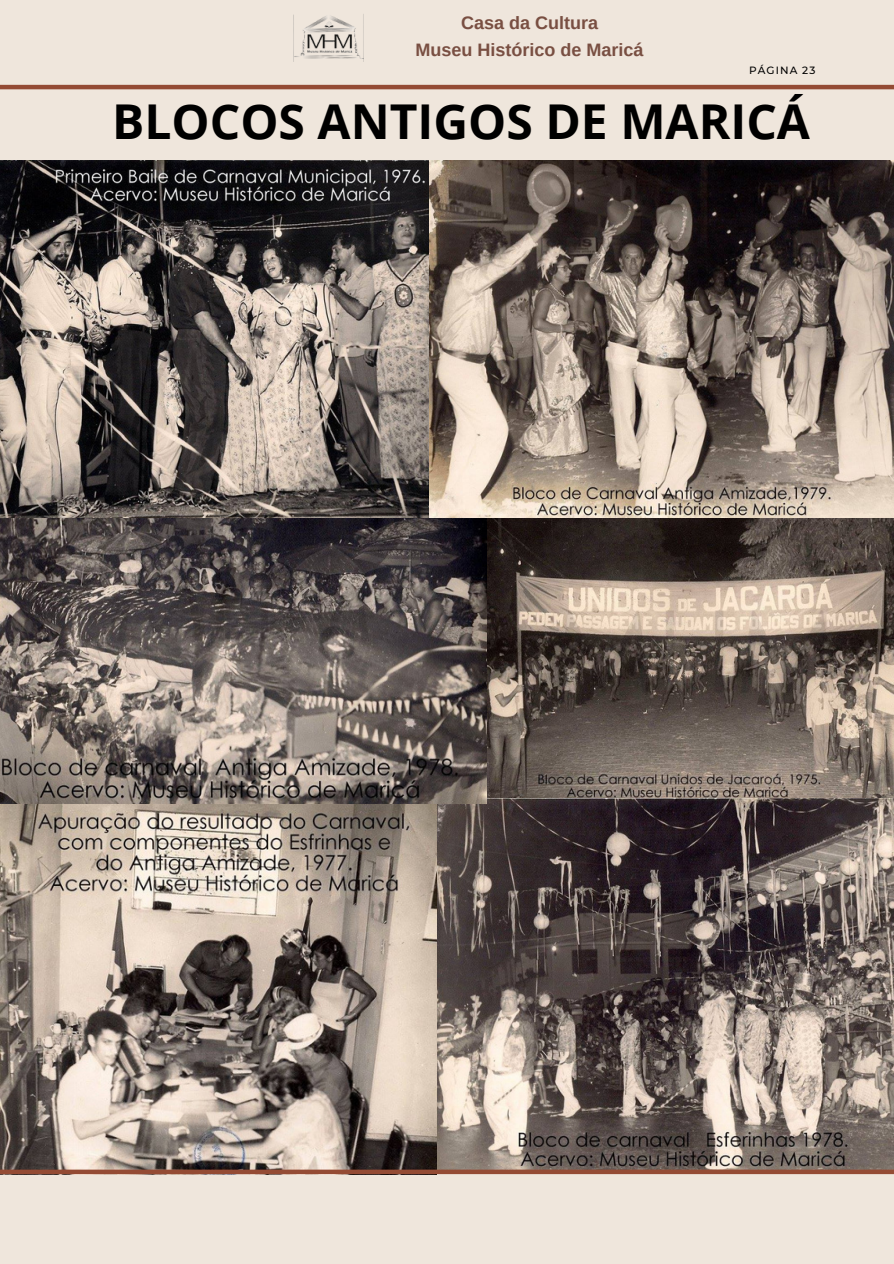
<style>
.page{position:relative;width:894px;height:1264px;background:#fff}
.page>*{position:absolute;margin:0;border:0;box-sizing:border-box;transform-origin:0 0}
.t1{font:700 48px "Open Sans";color:#000}
.t2{font:700 18px "Arimo";color:#794f42}
.t3{font:500 10.5px "Montserrat";letter-spacing:.1em;color:#000}
</style>
<div class="page">
<div style="left:0;top:0;width:893px;height:1263px;background:#efe6dc"></div>
<hr style="left:0;top:85px;width:893px;height:4px;background:#944b34">
<img style="left:293px;top:14px;width:70px;height:47px">
<img style="left:0;top:160px;width:430px;height:358px">
<img style="left:430px;top:160px;width:463px;height:358px">
<img style="left:486px;top:518px;width:407px;height:280px">
<img style="left:436px;top:798px;width:457px;height:371px">
<img style="left:0;top:803px;width:436px;height:366px">
<div style="left:0;top:1169px;width:893px;height:5px;background:#944b34"></div>
<img style="left:0;top:518px;width:486px;height:285px">
<p class="t2" style="left:461px;top:13px;width:138px">Casa da Cultura</p>
<p class="t2" style="left:415px;top:39px;width:229px">Museu Histórico de Maricá</p>
<p class="t3" style="left:749px;top:64px;width:68px">PÁGINA 23</p>
<h1 class="t1" style="left:112px;top:87px;width:699px">BLOCOS ANTIGOS DE MARICÁ</h1>
</div>
